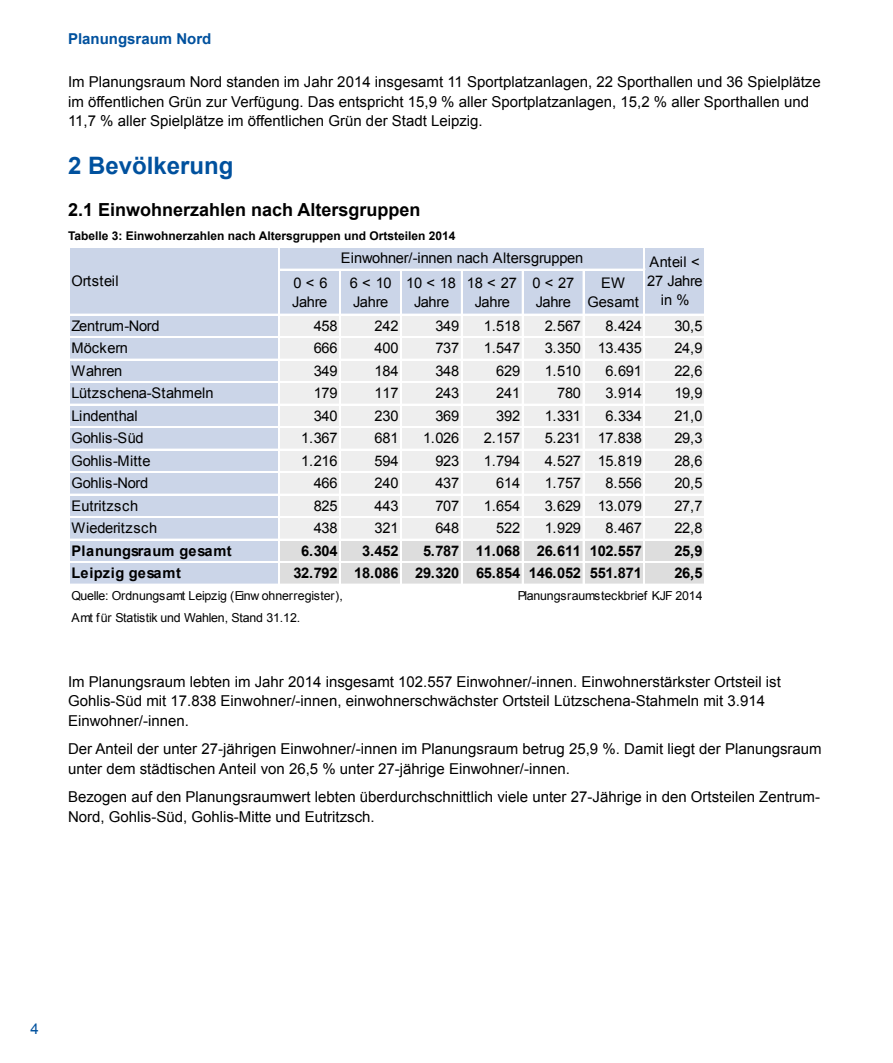
<style>
.page{position:relative;width:893px;height:1063px;background:#fff}
.page>*{position:absolute;margin:0;border:0;box-sizing:border-box;transform-origin:0 0}
.t1{font:700 24px "Arial";color:#00519e}
.t2{font:700 18px "Arial";color:#000}
.t3{font:15px/19.5px "Arial";color:#000}
.t4{font:700 15px "Arial";color:#00519e}
.t5{font:15px "Arial";color:#00519e}
.t6{font:14.55px/19.2px "Arial";letter-spacing:-.02em;color:#000}
.t7{font:700 14.55px "Arial";letter-spacing:-.02em;color:#000}
.t8{font:14.55px "Arial";letter-spacing:.01em;color:#000}
.t9{font:700 14.55px "Arial";letter-spacing:.005em;color:#000}
.t10{font:14.55px/19.2px "Arial";color:#000;text-align:center}
.t11{font:700 14.55px "Arial";letter-spacing:.03em;color:#000}
.t12{font:14.55px "Arial";letter-spacing:.03em;color:#000}
.t13{font:12.3px/22.5px "Arial";letter-spacing:-.01em;color:#000}
.t14{font:700 12px "Arial";color:#000}
</style>
<div class="page">
<div style="left:69px;top:248px;width:637px;height:67px;background:#cbd5e8"></div>
<div style="left:69px;top:314px;width:211px;height:226px;background:#cbd5e8"></div>
<div style="left:279px;top:314px;width:427px;height:226px;background:#eee"></div>
<div style="left:69px;top:539px;width:211px;height:46px;background:#cbd5e8"></div>
<div style="left:279px;top:539px;width:427px;height:46px;background:#ddd"></div>
<hr style="left:279px;top:248px;width:1px;height:337px;background:#fff">
<hr style="left:644px;top:248px;width:1px;height:337px;background:#fff">
<hr style="left:704px;top:248px;width:1px;height:337px;background:#fff">
<hr style="left:705px;top:248px;width:1px;height:337px;background:#fff">
<hr style="left:339px;top:270px;width:1px;height:315px;background:#fff">
<hr style="left:340px;top:270px;width:1px;height:315px;background:#fff">
<hr style="left:400px;top:270px;width:2px;height:315px;background:#fff">
<hr style="left:461px;top:270px;width:1px;height:315px;background:#fff">
<hr style="left:522px;top:270px;width:1px;height:315px;background:#fff">
<hr style="left:583px;top:270px;width:1px;height:315px;background:#fff">
<hr style="left:280px;top:269px;width:365px;height:1px;background:#fff">
<hr style="left:69px;top:314px;width:637px;height:1px;background:#fff">
<hr style="left:69px;top:336px;width:637px;height:1px;background:#fff">
<hr style="left:69px;top:337px;width:637px;height:1px;background:#fff">
<hr style="left:69px;top:359px;width:637px;height:1px;background:#fff">
<hr style="left:69px;top:381px;width:637px;height:1px;background:#fff">
<hr style="left:69px;top:382px;width:637px;height:1px;background:#fff">
<hr style="left:69px;top:404px;width:637px;height:1px;background:#fff">
<hr style="left:69px;top:426px;width:637px;height:1px;background:#fff">
<hr style="left:69px;top:427px;width:637px;height:1px;background:#fff">
<hr style="left:69px;top:449px;width:637px;height:1px;background:#fff">
<hr style="left:69px;top:471px;width:637px;height:1px;background:#fff">
<hr style="left:69px;top:472px;width:637px;height:1px;background:#fff">
<hr style="left:69px;top:494px;width:637px;height:1px;background:#fff">
<hr style="left:69px;top:516px;width:637px;height:1px;background:#fff">
<hr style="left:69px;top:517px;width:637px;height:1px;background:#fff">
<hr style="left:69px;top:539px;width:637px;height:1px;background:#fff">
<hr style="left:69px;top:561px;width:637px;height:1px;background:#fff">
<hr style="left:69px;top:562px;width:637px;height:1px;background:#fff">
<hr style="left:69px;top:584px;width:637px;height:1px;background:#fff">
<p class="t4" style="left:68px;top:28px;width:145px">Planungsraum Nord</p>
<p class="t3" style="left:68px;top:73px;width:754px">Im Planungsraum Nord standen im Jahr 2014 insgesamt 11 Sportplatzanlagen, 22 Sporthallen und 36 Spielplätze im öffentlichen Grün zur Verfügung. Das entspricht 15,9 % aller Sportplatzanlagen, 15,2 % aller Sporthallen und<br>11,7 % aller Spielplätze im öffentlichen Grün der Stadt Leipzig.</p>
<h1 class="t1" style="left:68px;top:150px;width:167px">2 Bevölkerung</h1>
<p class="t2" style="left:68px;top:198px;width:354px">2.1 Einwohnerzahlen nach Altersgruppen</p>
<p class="t14" style="left:68px;top:228px;width:389px">Tabelle 3: Einwohnerzahlen nach Altersgruppen und Ortsteilen 2014</p>
<p class="t6" style="left:292px;top:274px;width:37px">0&lt;6<br>Jahre</p>
<p class="t6" style="left:350px;top:274px;width:43px">6&lt;10<br>Jahre</p>
<p class="t6" style="left:406px;top:274px;width:51px;text-align:center">10 &lt; 18<br>Jahre</p>
<p class="t6" style="left:467px;top:274px;width:51px;text-align:center">18 &lt; 27<br>Jahre</p>
<p class="t6" style="left:532px;top:274px;width:43px">0&lt;27<br>Jahre</p>
<p class="t10" style="left:588px;top:274px;width:53px">EW<br>Gesamt</p>
<p class="t6" style="left:71px;top:316px;width:90px">Zentrum-Nord</p>
<p class="t6" style="left:314px;top:316px;width:25px">458</p>
<p class="t6" style="left:375px;top:316px;width:25px">242</p>
<p class="t6" style="left:435px;top:316px;width:25px">349</p>
<p class="t6" style="left:484px;top:316px;width:38px">1.518</p>
<p class="t6" style="left:545px;top:316px;width:38px">2.567</p>
<p class="t6" style="left:606px;top:316px;width:38px">8.424</p>
<p class="t6" style="left:674px;top:316px;width:30px">30,5</p>
<p class="t10" style="left:71px;top:339px;width:58px">Möckern</p>
<p class="t6" style="left:314px;top:339px;width:25px">666</p>
<p class="t6" style="left:375px;top:339px;width:25px">400</p>
<p class="t6" style="left:435px;top:339px;width:25px">737</p>
<p class="t6" style="left:484px;top:339px;width:38px">1.547</p>
<p class="t6" style="left:545px;top:339px;width:99px">3.350 13.435</p>
<p class="t6" style="left:674px;top:339px;width:30px">24,9</p>
<p class="t6" style="left:71px;top:361px;width:52px">Wahren</p>
<p class="t6" style="left:314px;top:361px;width:25px">349</p>
<p class="t6" style="left:375px;top:361px;width:25px">184</p>
<p class="t6" style="left:435px;top:361px;width:25px">348</p>
<p class="t6" style="left:496px;top:361px;width:25px">629</p>
<p class="t6" style="left:545px;top:361px;width:38px">1.510</p>
<p class="t6" style="left:606px;top:361px;width:38px">6.691</p>
<p class="t6" style="left:674px;top:361px;width:30px">22,6</p>
<p class="t6" style="left:71px;top:384px;width:144px">Lützschena-Stahmeln</p>
<p class="t6" style="left:314px;top:384px;width:25px">179</p>
<p class="t6" style="left:375px;top:384px;width:25px">117</p>
<p class="t6" style="left:435px;top:384px;width:25px">243</p>
<p class="t6" style="left:496px;top:384px;width:25px">241</p>
<p class="t6" style="left:557px;top:384px;width:25px">780</p>
<p class="t6" style="left:606px;top:384px;width:38px">3.914</p>
<p class="t6" style="left:674px;top:384px;width:30px">19,9</p>
<p class="t6" style="left:71px;top:406px;width:68px">Lindenthal</p>
<p class="t6" style="left:314px;top:406px;width:25px">340</p>
<p class="t6" style="left:375px;top:406px;width:25px">230</p>
<p class="t6" style="left:435px;top:406px;width:25px">369</p>
<p class="t6" style="left:496px;top:406px;width:25px">392</p>
<p class="t6" style="left:545px;top:406px;width:38px">1.331</p>
<p class="t6" style="left:606px;top:406px;width:38px">6.334</p>
<p class="t6" style="left:674px;top:406px;width:30px">21,0</p>
<p class="t6" style="left:71px;top:429px;width:74px">Gohlis-Süd</p>
<p class="t6" style="left:301px;top:429px;width:38px">1.367</p>
<p class="t6" style="left:375px;top:429px;width:25px">681</p>
<p class="t6" style="left:423px;top:429px;width:38px">1.026</p>
<p class="t6" style="left:484px;top:429px;width:38px">2.157</p>
<p class="t6" style="left:545px;top:429px;width:99px">5.231 17.838</p>
<p class="t6" style="left:674px;top:429px;width:30px">29,3</p>
<p class="t8" style="left:71px;top:451px;width:81px">Gohlis-Mitte</p>
<p class="t6" style="left:301px;top:451px;width:38px">1.216</p>
<p class="t6" style="left:375px;top:451px;width:25px">594</p>
<p class="t6" style="left:435px;top:451px;width:25px">923</p>
<p class="t6" style="left:484px;top:451px;width:38px">1.794</p>
<p class="t6" style="left:545px;top:451px;width:99px">4.527 15.819</p>
<p class="t6" style="left:674px;top:451px;width:30px">28,6</p>
<p class="t6" style="left:71px;top:474px;width:78px">Gohlis-Nord</p>
<p class="t6" style="left:314px;top:474px;width:25px">466</p>
<p class="t6" style="left:375px;top:474px;width:25px">240</p>
<p class="t6" style="left:435px;top:474px;width:25px">437</p>
<p class="t6" style="left:496px;top:474px;width:25px">614</p>
<p class="t6" style="left:545px;top:474px;width:38px">1.757</p>
<p class="t6" style="left:606px;top:474px;width:38px">8.556</p>
<p class="t6" style="left:674px;top:474px;width:30px">20,5</p>
<p class="t12" style="left:71px;top:496px;width:68px">Eutritzsch</p>
<p class="t6" style="left:314px;top:496px;width:25px">825</p>
<p class="t6" style="left:375px;top:496px;width:25px">443</p>
<p class="t6" style="left:435px;top:496px;width:25px">707</p>
<p class="t6" style="left:484px;top:496px;width:38px">1.654</p>
<p class="t6" style="left:545px;top:496px;width:99px">3.629 13.079</p>
<p class="t6" style="left:674px;top:496px;width:30px">27,7</p>
<p class="t8" style="left:71px;top:519px;width:87px">Wiederitzsch</p>
<p class="t6" style="left:314px;top:519px;width:25px">438</p>
<p class="t6" style="left:375px;top:519px;width:25px">321</p>
<p class="t6" style="left:435px;top:519px;width:25px">648</p>
<p class="t6" style="left:496px;top:519px;width:25px">522</p>
<p class="t6" style="left:545px;top:519px;width:38px">1.929</p>
<p class="t6" style="left:606px;top:519px;width:38px">8.467</p>
<p class="t6" style="left:674px;top:519px;width:30px">22,8</p>
<p class="t9" style="left:71px;top:541px;width:162px">Planungsraum gesamt</p>
<p class="t7" style="left:301px;top:541px;width:38px">6.304</p>
<p class="t7" style="left:362px;top:541px;width:38px">3.452</p>
<p class="t7" style="left:423px;top:541px;width:220px">5.787 11.068 26.611 102.557</p>
<p class="t7" style="left:674px;top:541px;width:30px">25,9</p>
<p class="t11" style="left:71px;top:564px;width:111px">Leipzig gesamt</p>
<p class="t7" style="left:293px;top:564px;width:350px">32.792 18.086 29.320 65.854 146.052 551.871</p>
<p class="t7" style="left:674px;top:564px;width:30px">26,5</p>
<p class="t13" style="left:71px;top:584px;width:273px">Quelle: Ordnungsamt Leipzig (Einw ohnerregister),<br>Amt für Statistik und Wahlen, Stand 31.12.</p>
<p class="t13" style="left:518px;top:584px;width:186px">Planungsraumsteckbrief KJF 2014</p>
<p class="t6" style="left:341px;top:249px;width:244px">Einwohner/-innen nach Altersgruppen</p>
<p class="t6" style="left:647px;top:252px;width:57px;text-align:center">Anteil &lt;<br>27 Jahre in %</p>
<p class="t8" style="left:71px;top:271px;width:49px">Ortsteil</p>
<p class="t3" style="left:68px;top:672px;width:714px">Im Planungsraum lebten im Jahr 2014 insgesamt 102.557 Einwohner/-innen. Einwohnerstärkster Ortsteil ist<br>Gohlis-Süd mit 17.838 Einwohner/-innen, einwohnerschwächster Ortsteil Lützschena-Stahmeln mit 3.914<br>Einwohner/-innen.</p>
<p class="t3" style="left:68px;top:739px;width:755px">Der Anteil der unter 27-jährigen Einwohner/-innen im Planungsraum betrug 25,9 %. Damit liegt der Planungsraum unter dem städtischen Anteil von 26,5 % unter 27-jährige Einwohner/-innen.</p>
<p class="t3" style="left:68px;top:787px;width:753px">Bezogen auf den Planungsraumwert lebten überdurchschnittlich viele unter 27-Jährige in den Ortsteilen Zentrum-<br>Nord, Gohlis-Süd, Gohlis-Mitte und Eutritzsch.</p>
<p class="t5" style="left:31px;top:1019px;width:10px">4</p>
</div>
